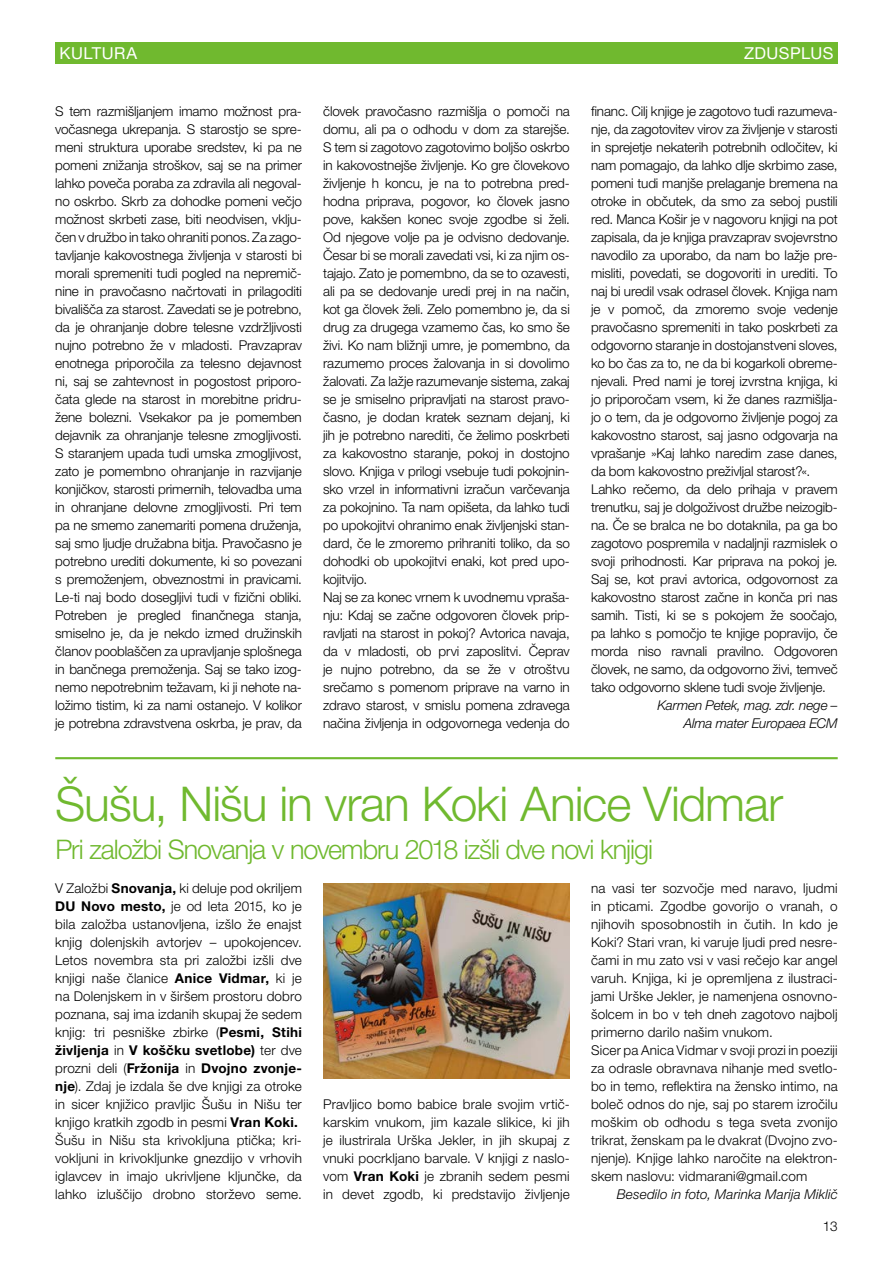
<style>
.page{position:relative;width:893px;height:1263px;background:#fff}
.page>*{position:absolute;margin:0;border:0;box-sizing:border-box;transform-origin:0 0}
.NASLOV{font:300 48px "Helvetica Neue LT Pro";letter-spacing:-.025em;color:#70b92f}
.Naslov_mali{font:300 27px "Helvetica Neue LT Pro";letter-spacing:-.04em;color:#70b92f}
.PASICA{font:16.5px "Helvetica Neue LT Pro";letter-spacing:.03em;color:#fff}
.BODY{font:300 13.5px/18px "Helvetica Neue LT Pro";letter-spacing:-.005em;color:#000;text-align:justify}
.Avtor{font:italic 300 13.5px/18px "Helvetica Neue LT Pro";letter-spacing:-.005em;color:#000;text-align:right}
.s1{font-weight:700}
</style>
<div class="page">
<div style="left:55px;top:43px;width:783px;height:21px;background:#70b92f"></div>
<img style="left:323px;top:883px;width:247px;height:195px">
<hr style="left:55px;top:757px;width:783px;height:2px;background:#70b92f">
<p class="PASICA" style="left:60px;top:43px;width:79px">KULTURA</p>
<p class="BODY" style="left:55px;top:102px;width:248px">S tem razmišljanjem imamo možnost pra&shy;vočasnega ukrepanja. S starostjo se spre&shy;meni struktura uporabe sredstev, ki pa ne pomeni znižanja stroškov, saj se na primer lahko poveča poraba za zdravila ali negoval&shy;no oskrbo. Skrb za dohodke pomeni večjo možnost skrbeti zase, biti neodvisen, vklju&shy;čen v družbo in tako ohraniti ponos. Za zago&shy;tavljanje kakovostnega življenja v starosti bi morali spremeniti tudi pogled na nepremič&shy;nine in pravočasno načrtovati in prilagoditi bivališča za starost. Zavedati se je potrebno, da je ohranjanje dobre telesne vzdržljivosti nujno potrebno že v mladosti. Pravzaprav enotnega priporočila za telesno dejavnost ni, saj se zahtevnost in pogostost priporo&shy;čata glede na starost in morebitne pridru&shy;žene bolezni. Vsekakor pa je pomemben dejavnik za ohranjanje telesne zmogljivosti.<br>S staranjem upada tudi umska zmogljivost, zato je pomembno ohranjanje in razvijanje konjičkov, starosti primernih, telovadba uma in ohranjane delovne zmogljivosti. Pri tem pa ne smemo zanemariti pomena druženja, saj smo ljudje družabna bitja. Pravočasno je potrebno urediti dokumente, ki so povezani s premoženjem, obveznostmi in pravicami.<br>Le-ti naj bodo dosegljivi tudi v fizični obliki.<br>Potreben je pregled finančnega stanja, smiselno je, da je nekdo izmed družinskih članov pooblaščen za upravljanje splošnega in bančnega premoženja. Saj se tako izog&shy;nemo nepotrebnim težavam, ki ji nehote na&shy;ložimo tistim, ki za nami ostanejo. V kolikor je potrebna zdravstvena oskrba, je prav, da</p>
<p class="BODY" style="left:323px;top:102px;width:248px">človek pravočasno razmišlja o pomoči na domu, ali pa o odhodu v dom za starejše.<br>S tem si zagotovo zagotovimo boljšo oskrbo in kakovostnejše življenje. Ko gre človekovo življenje h koncu, je na to potrebna pred&shy;hodna priprava, pogovor, ko človek jasno pove, kakšen konec svoje zgodbe si želi.<br>Od njegove volje pa je odvisno dedovanje.<br>Česar bi se morali zavedati vsi, ki za njim os&shy;tajajo. Zato je pomembno, da se to ozavesti, ali pa se dedovanje uredi prej in na način, kot ga človek želi. Zelo pomembno je, da si drug za drugega vzamemo čas, ko smo še živi. Ko nam bližnji umre, je pomembno, da razumemo proces žalovanja in si dovolimo žalovati. Za lažje razumevanje sistema, zakaj se je smiselno pripravljati na starost pravo&shy;časno, je dodan kratek seznam dejanj, ki jih je potrebno narediti, če želimo poskrbeti za kakovostno staranje, pokoj in dostojno slovo. Knjiga v prilogi vsebuje tudi pokojnin&shy;sko vrzel in informativni izračun varčevanja za pokojnino. Ta nam opišeta, da lahko tudi po upokojitvi ohranimo enak življenjski stan&shy;dard, če le zmoremo prihraniti toliko, da so dohodki ob upokojitvi enaki, kot pred upo&shy;kojitvijo.</p>
<p class="BODY" style="left:323px;top:588px;width:248px">Naj se za konec vrnem k uvodnemu vpraša&shy;nju: Kdaj se začne odgovoren človek prip&shy;ravljati na starost in pokoj? Avtorica navaja, da v mladosti, ob prvi zaposlitvi. Čeprav je nujno potrebno, da se že v otroštvu srečamo s pomenom priprave na varno in zdravo starost, v smislu pomena zdravega načina življenja in odgovornega vedenja do</p>
<p class="PASICA" style="left:744px;top:43px;width:91px">ZDUSPLUS</p>
<p class="BODY" style="left:591px;top:102px;width:248px">financ. Cilj knjige je zagotovo tudi razumeva&shy;nje, da zagotovitev virov za življenje v starosti in sprejetje nekaterih potrebnih odločitev, ki nam pomagajo, da lahko dlje skrbimo zase, pomeni tudi manjše prelaganje bremena na otroke in občutek, da smo za seboj pustili red. Manca Košir je v nagovoru knjigi na pot zapisala, da je knjiga pravzaprav svojevrstno navodilo za uporabo, da nam bo lažje pre&shy;misliti, povedati, se dogovoriti in urediti. To naj bi uredil vsak odrasel človek. Knjiga nam je v pomoč, da zmoremo svoje vedenje pravočasno spremeniti in tako poskrbeti za odgovorno staranje in dostojanstveni sloves, ko bo čas za to, ne da bi kogarkoli obreme&shy;njevali. Pred nami je torej izvrstna knjiga, ki jo priporočam vsem, ki že danes razmišlja&shy;jo o tem, da je odgovorno življenje pogoj za kakovostno starost, saj jasno odgovarja na vprašanje »Kaj lahko naredim zase danes, da bom kakovostno preživljal starost?«.</p>
<p class="BODY" style="left:591px;top:480px;width:248px">Lahko rečemo, da delo prihaja v pravem trenutku, saj je dolgoživost družbe neizogib&shy;na. Če se bralca ne bo dotaknila, pa ga bo zagotovo pospremila v nadaljnji razmislek o svoji prihodnosti. Kar priprava na pokoj je.<br>Saj se, kot pravi avtorica, odgovornost za kakovostno starost začne in konča pri nas samih. Tisti, ki se s pokojem že soočajo, pa lahko s pomočjo te knjige popravijo, če morda niso ravnali pravilno. Odgovoren človek, ne samo, da odgovorno živi, temveč tako odgovorno sklene tudi svoje življenje.</p>
<p class="Avtor" style="left:657px;top:696px;width:182px">Karmen Petek, mag. zdr. nege –<br>Alma mater Europaea ECM</p>
<p class="NASLOV" style="left:55px;top:774px;width:730px">Šušu, Nišu in vran Koki Anice Vidmar</p>
<p class="Naslov_mali" style="left:55px;top:833px;width:599px">Pri založbi Snovanja v novembru 2018 izšli dve novi knjigi</p>
<p class="BODY" style="left:55px;top:879px;width:248px">V Založbi <span class="s1">Snovanja,</span> ki deluje pod okriljem <span class="s1">DU Novo mesto,</span> je od leta 2015, ko je bila založba ustanovljena, izšlo že enajst knjig dolenjskih avtorjev – upokojencev.<br>Letos novembra sta pri založbi izšli dve knjigi naše članice <span class="s1">Anice Vidmar,</span> ki je na Dolenjskem in v širšem prostoru dobro poznana, saj ima izdanih skupaj že sedem knjig: tri pesniške zbirke (<span class="s1">Pesmi, Stihi življenja</span> in <span class="s1">V koščku svetlobe)</span> ter dve prozni deli (<span class="s1">Fržonija</span> in <span class="s1">Dvojno zvonje&shy;nje</span>). Zdaj je izdala še dve knjigi za otroke in sicer knjižico pravljic Šušu in Nišu ter knjigo kratkih zgodb in pesmi <span class="s1">Vran Koki.</span></p>
<p class="BODY" style="left:55px;top:1131px;width:248px">Šušu in Nišu sta krivokljuna ptička; kri&shy;vokljuni in krivokljunke gnezdijo v vrhovih iglavcev in imajo ukrivljene kljunčke, da lahko izluščijo drobno storževo seme.</p>
<p class="BODY" style="left:323px;top:1095px;width:248px">Pravljico bomo babice brale svojim vrtič&shy;karskim vnukom, jim kazale slikice, ki jih je ilustrirala Urška Jekler, in jih skupaj z vnuki pocrkljano barvale. V knjigi z naslo&shy;vom <span class="s1">Vran Koki</span> je zbranih sedem pesmi in devet zgodb, ki predstavijo življenje</p>
<p class="BODY" style="left:591px;top:879px;width:248px">na vasi ter sozvočje med naravo, ljudmi in pticami. Zgodbe govorijo o vranah, o njihovih sposobnostih in čutih. In kdo je Koki? Stari vran, ki varuje ljudi pred nesre&shy;čami in mu zato vsi v vasi rečejo kar angel varuh. Knjiga, ki je opremljena z ilustraci&shy;jami Urške Jekler, je namenjena osnovno&shy;šolcem in bo v teh dneh zagotovo najbolj primerno darilo našim vnukom.</p>
<p class="BODY" style="left:591px;top:1041px;width:248px">Sicer pa Anica Vidmar v svoji prozi in poeziji za odrasle obravnava nihanje med svetlo&shy;bo in temo, reflektira na žensko intimo, na boleč odnos do nje, saj po starem izročilu moškim ob odhodu s tega sveta zvonijo trikrat, ženskam pa le dvakrat (Dvojno zvo&shy;njenje). Knjige lahko naročite na elektron&shy;skem naslovu: vidmarani@gmail.com</p>
<p class="Avtor" style="left:617px;top:1185px;width:222px">Besedilo in foto, Marinka Marija Miklič</p>
<p class="BODY" style="left:823px;top:1217px;width:17px">13</p>
</div>
